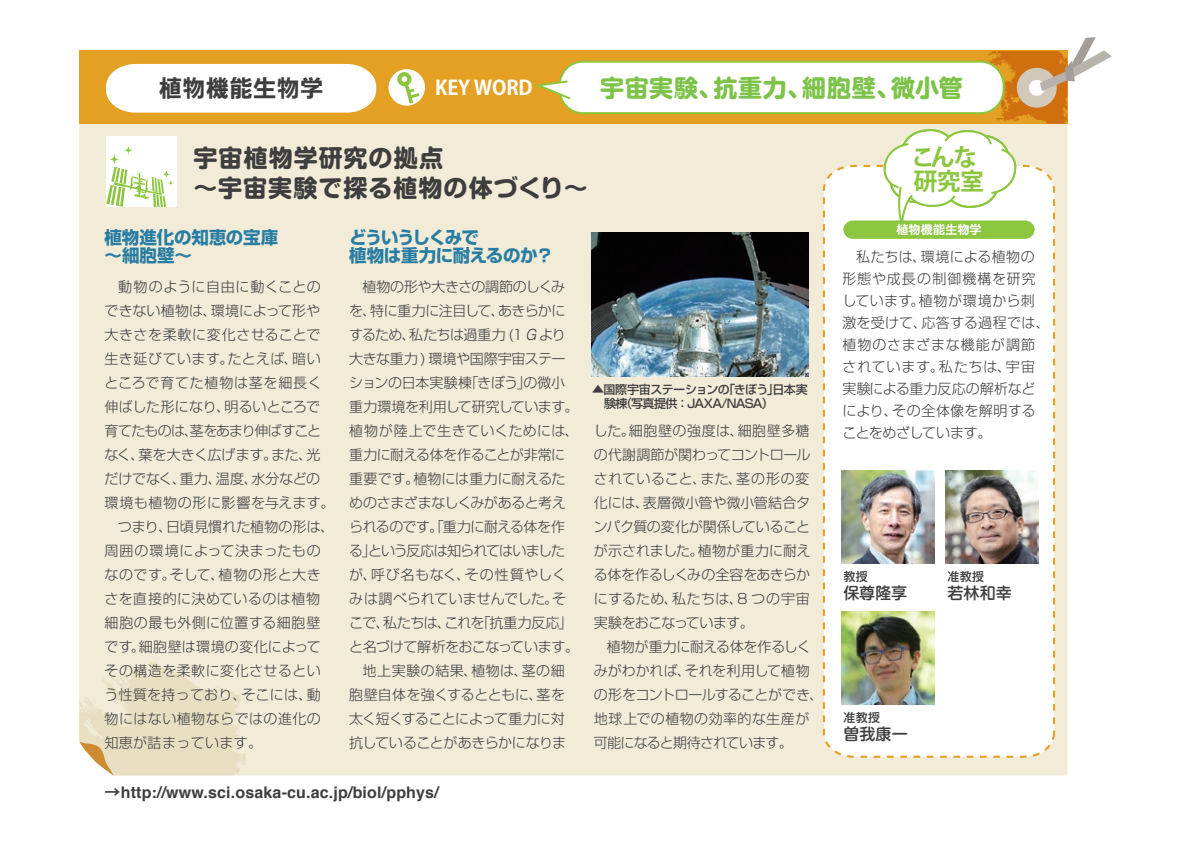
<style>
.page{position:relative;width:1191px;height:842px;background:#fff}
.page>*{position:absolute;margin:0;border:0;box-sizing:border-box;transform-origin:0 0}
.t1{font:700 24px/30px "Shin M Go Pro";letter-spacing:.04em;color:#3e3e3f}
.t2{font:700 24px "Shin M Go";letter-spacing:.03em;color:#7dc34a}
.t3{font:24px "Sb Isarago B";letter-spacing:-.02em;color:#3e3e3f}
.t4{font:700 24px/24px "Koz Go Pro";letter-spacing:-.05em;color:#8bc63e}
.t5{font:700 20px "Koz Go Pro";letter-spacing:-.01em;color:#fff}
.t6{font:700 17.6px/18px "Shin Go";letter-spacing:-.025em;color:#287da3}
.t7{font:700 17.6px/18px "Shin Go";letter-spacing:-.005em;color:#287da3}
.t8{font:700 16px "Helvetica";letter-spacing:.01em;color:#3e3e3f}
.t9{font:500 16px "Shin M Go Pro";color:#3e3e3f}
.t10{font:300 14px/24px "Shin Go";letter-spacing:-.025em;color:#3e3e3f}
.t11{font:300 14px/24px "Shin Go";letter-spacing:.025em;color:#3e3e3f}
.t12{font:300 14px/24px "Shin Go";color:#3e3e3f}
.t13{font:300 14px/22px "Shin Go";letter-spacing:.03em;color:#3e3e3f}
.t14{font:500 12px/14px "Shin Go";letter-spacing:-.045em;color:#3e3e3f}
.t15{font:500 12px "Shin M Go Pro";letter-spacing:.03em;color:#3e3e3f}
.t16{font:700 12px "Shin M Go Pro De";letter-spacing:.015em;color:#fff}
.s1{font-family:"Helvetica";font-style:italic;font-size:15.4px}
.s2{font-family:"Koz Go Pro"}
</style>
<div class="page">
<div style="left:79px;top:124px;width:988px;height:651px;background:#f1ebd8"></div>
<svg style="left:822px;top:164px;width:234px;height:595px"></svg>
<div style="left:79px;top:51px;width:988px;height:73px;background:#e3a023"></div>
<svg style="left:79px;top:661px;width:168px;height:115px"></svg>
<svg style="left:388px;top:69px;width:37px;height:37px"></svg>
<svg style="left:396px;top:71px;width:23px;height:33px"></svg>
<div style="left:559px;top:62px;width:444px;height:51px;background:#fff;border-radius:23px"></div>
<div style="left:558px;top:61px;width:446px;height:53px;border:2px solid #8bc63e;border-radius:23px"></div>
<svg style="left:535px;top:79px;width:36px;height:22px"></svg>
<div style="left:106px;top:136px;width:71px;height:71px;background:#fff"></div>
<div style="left:843px;top:220px;width:191px;height:19px;background:#8bc63e;border-radius:9px"></div>
<div style="left:106px;top:64px;width:270px;height:49px;background:#fff"></div>
<svg style="left:878px;top:37px;width:233px;height:231px"></svg>
<img style="left:591px;top:232px;width:217px;height:145px">
<svg style="left:109px;top:154px;width:10px;height:11px"></svg>
<svg style="left:124px;top:146px;width:9px;height:9px"></svg>
<svg style="left:106px;top:167px;width:67px;height:40px"></svg>
<img style="left:841px;top:470px;width:94px;height:94px">
<img style="left:945px;top:470px;width:94px;height:94px">
<img style="left:841px;top:611px;width:94px;height:94px">
<h1 class="t3" style="left:158px;top:76px;width:167px">植物機能生物学</h1>
<h2 class="t5" style="left:435px;top:75px;width:99px">KEY WORD</h2>
<h1 class="t2" style="left:600px;top:70px;width:364px">宇宙実験、抗重力、細胞壁、微小管</h1>
<h1 class="t1" style="left:194px;top:140px;width:396px">宇宙植物学研究の拠点<br>～宇宙実験で探る植物の体づくり～</h1>
<p class="t7" style="left:105px;top:227px;width:175px">植物進化の知恵の宝庫～細胞壁～</p>
<p class="t11" style="left:105px;top:274px;width:231px;text-indent:14px">動物のように自由に動くことのできない植物は、環境によって形や大きさを柔軟に変化させることで生き延びています。たとえば、暗いところで育てた植物は茎を細長く伸ばした形になり、明るいところで育てたものは、茎をあまり伸ばすことなく、葉を大きく広げます。また、光だけでなく、重力、温度、水分などの環境も植物の形に影響を与えます。　つまり、日頃見慣れた植物の形は、周囲の環境によって決まったものなのです。そして、植物の形と大きさを直接的に決めているのは植物細胞の最も外側に位置する細胞壁です。細胞壁は環境の変化によってその構造を柔軟に変化させるという性質を持っており、そこには、動物にはない植物ならではの進化の知恵が詰まっています。</p>
<p class="t6" style="left:349px;top:227px;width:206px">どういうしくみで<br>植物は重力に耐えるのか？</p>
<p class="t10" style="left:349px;top:274px;width:231px;text-indent:13px">植物の形や大きさの調節のしくみを、特に重力に注目して、あきらかにするため、私たちは過重力 (1 <span class="s1">G</span> より大きな重力 ) 環境や国際宇宙ステーションの日本実験棟「きぼう」の微小重力環境を利用して研究しています。植物が陸上で生きていくためには、重力に耐える体を作ることが非常に重要です。植物には重力に耐えるためのさまざまなしくみがあると考えられるのです。「重力に耐える体を作る」という反応は知られてはいましたが、呼び名もなく、その性質やしくみは調べられていませんでした。そこで、私たちは、これを「抗重力反応」と名づけて解析をおこなっています。　地上実験の結果、植物は、茎の細胞壁自体を強くするとともに、茎を太く短くすることによって重力に対抗していることがあきらかになりま</p>
<p class="t14" style="left:604px;top:382px;width:205px;text-indent:-12px">▲国際宇宙ステーションの「きぼう」日本実験棟（写真提供：JAXA/NASA）</p>
<p class="t12" style="left:594px;top:418px;width:231px">した。細胞壁の強度は、細胞壁多糖の代謝調節が関わってコントロールされていること、また、茎の形の変化には、表層微小管や微小管結合タンパク質の変化が関係していることが示されました。植物が重力に耐える体を作るしくみの全容をあきらかにするため、私たちは、8 つの宇宙実験をおこなっています。<br>　植物が重力に耐える体を作るしくみがわかれば、それを利用して植物の形をコントロールすることができ、地球上での植物の効率的な生産が可能になると期待されています。</p>
<p class="t8" style="left:105px;top:779px;width:336px"><span class="s2">→</span>http://www.sci.osaka-cu.ac.jp/biol/pphys/</p>
<h1 class="t4" style="left:911px;top:147px;width:74px">こんな研究室</h1>
<p class="t16" style="left:896px;top:220px;width:87px">植物機能生物学</p>
<p class="t13" style="left:842px;top:245px;width:208px">　私たちは、環境による植物の形態や成長の制御機構を研究しています。植物が環境から刺激を受けて、応答する過程では、植物のさまざまな機能が調節されています。私たちは、宇宙実験による重力反応の解析などにより、その全体像を解明することをめざしています。</p>
<p class="t15" style="left:843px;top:567px;width:26px">教授</p>
<p class="t9" style="left:843px;top:580px;width:81px">保尊隆享　</p>
<p class="t15" style="left:947px;top:567px;width:38px">准教授</p>
<p class="t9" style="left:947px;top:580px;width:102px">若林和幸 　　</p>
<p class="t15" style="left:843px;top:708px;width:38px">准教授</p>
<p class="t9" style="left:843px;top:721px;width:66px">曽我康一</p>
</div>
